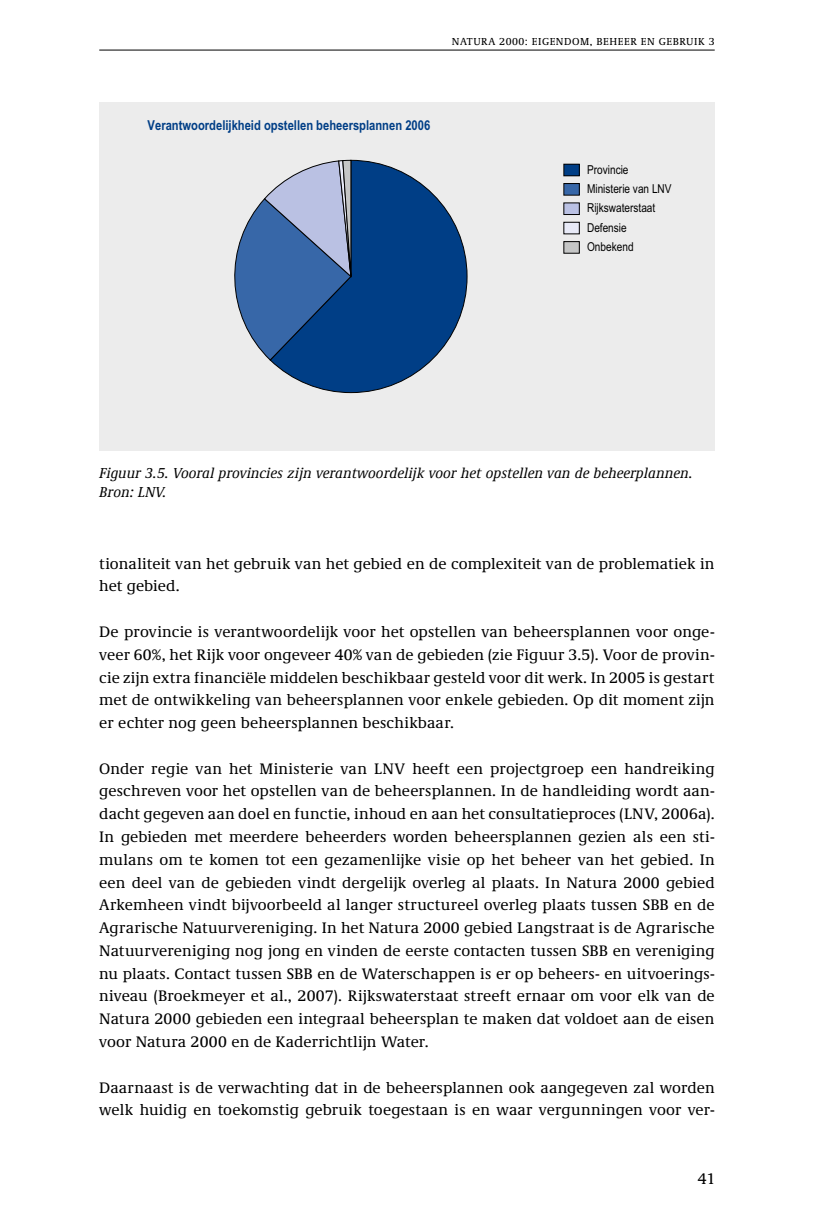
<style>
.page{position:relative;width:814px;height:1216px;background:#fff}
.page>*{position:absolute;margin:0;border:0;box-sizing:border-box;transform-origin:0 0}
.t1{font:15.75px/22.8px "RIVM Demos";letter-spacing:.01em;color:#000}
.t2{font:italic 14.88px/19.2px "RIVM Demos";color:#000}
.t3{font:700 13.65px "Arial Narrow";color:#003e86}
.t4{font:12.25px/19.4px "Arial Narrow";color:#000}
.t5{font:10.5px "RIVM Demos";color:#000}
</style>
<div class="page">
<hr style="left:99px;top:50px;width:615px;height:1px;background:#000">
<div style="left:99px;top:102px;width:615px;height:348px;background:#ececec"></div>
<svg style="left:270px;top:159px;width:198px;height:234px"></svg>
<svg style="left:234px;top:159px;width:118px;height:202px"></svg>
<div style="left:564px;top:164px;width:15px;height:12px;background:#003e86"></div>
<div style="left:563px;top:164px;width:16px;height:12px;border:1px solid #000"></div>
<div style="left:564px;top:183px;width:15px;height:12px;background:#3767a8"></div>
<div style="left:563px;top:183px;width:16px;height:13px;border:1px solid #000"></div>
<div style="left:564px;top:203px;width:15px;height:11px;background:#bac1e3"></div>
<div style="left:564px;top:222px;width:15px;height:12px;background:#e8eaf7"></div>
<div style="left:563px;top:222px;width:16px;height:12px;border:1px solid #000"></div>
<div style="left:564px;top:241px;width:15px;height:12px;background:#c5c6c6"></div>
<div style="left:563px;top:241px;width:16px;height:13px;border:1px solid #000"></div>
<p class="t5" style="left:452px;top:35px;width:9px">natura</p>
<p class="t5" style="left:499px;top:35px;width:41px">2000: eigendom</p>
<p class="t5" style="left:590px;top:35px;width:15px">, beheer</p>
<p class="t5" style="left:640px;top:35px;width:26px">en gebruik</p>
<p class="t5" style="left:708px;top:35px;width:7px">3</p>
<p class="t3" style="left:148px;top:117px;width:284px">Verantwoordelijkheid opstellen beheersplannen 2006</p>
<p class="t4" style="left:587px;top:159px;width:86px">Provincie<br>Ministerie van LNV<br>Rijkswaterstaat<br>Defensie<br>Onbekend</p>
<p class="t2" style="left:99px;top:462px;width:595px">Figuur 3.5. Vooral provincies zijn verantwoordelijk voor het opstellen van de beheerplannen.<br>Bron: LNV.</p>
<p class="t1" style="left:99px;top:552px;width:616px">tionaliteit van het gebruik van het gebied en de complexiteit van de problematiek in het gebied.</p>
<p class="t1" style="left:99px;top:620px;width:617px;text-align:justify">De provincie is verantwoordelijk voor het opstellen van beheersplannen voor onge&shy;veer 60%, het Rijk voor ongeveer 40% van de gebieden (zie Figuur 3.5). Voor de provin&shy;cie zijn extra financiële middelen beschikbaar gesteld voor dit werk. In 2005 is gestart met de ontwikkeling van beheersplannen voor enkele gebieden. Op dit moment zijn er echter nog geen beheersplannen beschikbaar.</p>
<p class="t1" style="left:99px;top:756px;width:617px;text-align:justify">Onder regie van het Ministerie van LNV heeft een projectgroep een handreiking geschreven voor het opstellen van de beheersplannen. In de handleiding wordt aan&shy;dacht gegeven aan doel en functie, inhoud en aan het consultatieproces (LNV, 2006a).<br>In gebieden met meerdere beheerders worden beheersplannen gezien als een sti&shy;mulans om te komen tot een gezamenlijke visie op het beheer van het gebied. In een deel van de gebieden vindt dergelijk overleg al plaats. In Natura 2000 gebied Arkemheen vindt bijvoorbeeld al langer structureel overleg plaats tussen SBB en de Agrarische Natuurvereniging. In het Natura 2000 gebied Langstraat is de Agrarische Natuurvereniging nog jong en vinden de eerste contacten tussen SBB en vereniging nu plaats. Contact tussen SBB en de Waterschappen is er op beheers- en uitvoerings&shy;niveau (Broekmeyer et al., 2007). Rijkswaterstaat streeft ernaar om voor elk van de Natura 2000 gebieden een integraal beheersplan te maken dat voldoet aan de eisen voor Natura 2000 en de Kaderrichtlijn Water.</p>
<p class="t1" style="left:99px;top:1075px;width:617px">Daarnaast is de verwachting dat in de beheersplannen ook aangegeven zal worden welk huidig en toekomstig gebruik toegestaan is en waar vergunningen voor ver-</p>
<p class="t1" style="left:697px;top:1166px;width:19px">41</p>
</div>
